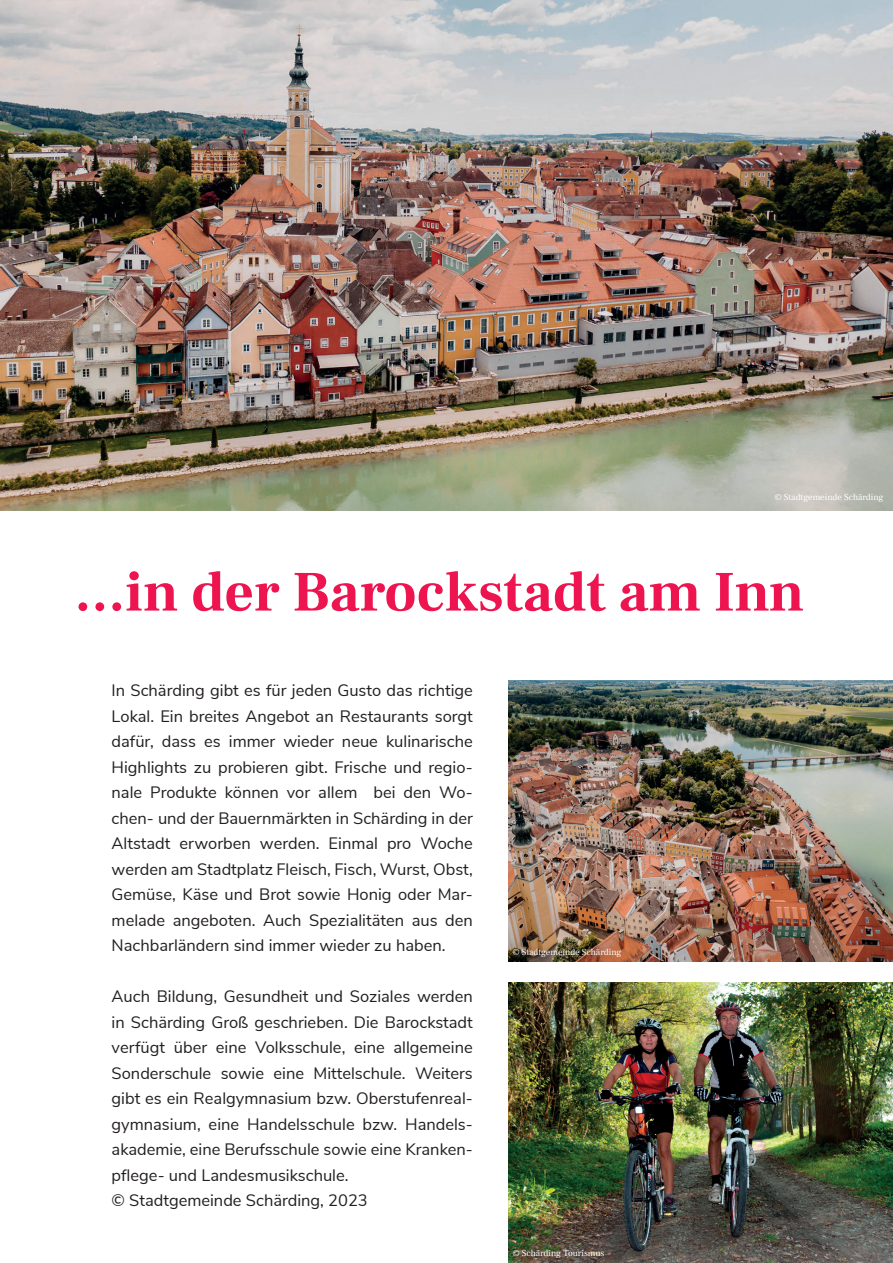
<style>
.page{position:relative;width:893px;height:1263px;background:#fff}
.page>*{position:absolute;margin:0;border:0;box-sizing:border-box;transform-origin:0 0}
.t1{font:700 57px "Frank Ruhl Libre";color:#ed1450}
.t2{font:16.5px/25.5px "Nunito Sans";color:#231f20;text-align:justify}
.t3{font:9px "Frank Ruhl Libre";color:#fff}
</style>
<div class="page">
<img style="left:0;top:0;width:893px;height:510px">
<img style="left:508px;top:680px;width:385px;height:281px">
<img style="left:508px;top:982px;width:385px;height:281px">
<p class="t3" style="left:775px;top:491px;width:110px">© Stadtgemeinde Schärding</p>
<h1 class="t1" style="left:74px;top:557px;width:731px">...in der Barockstadt am Inn</h1>
<p class="t2" style="left:112px;top:677px;width:363px">In Schärding gibt es für jeden Gusto das richtige Lokal. Ein breites Angebot an Restaurants sorgt dafür, dass es immer wieder neue kulinarische Highlights zu probieren gibt. Frische und regio&shy;nale Produkte können vor allem bei den Wo&shy;chen- und der Bauernmärkten in Schärding in der Altstadt erworben werden. Einmal pro Woche werden am Stadtplatz Fleisch, Fisch, Wurst, Obst, Gemüse, Käse und Brot sowie Honig oder Mar&shy;melade angeboten. Auch Spezialitäten aus den Nachbarländern sind immer wieder zu haben.</p>
<p class="t2" style="left:112px;top:983px;width:363px;text-align:left">Auch Bildung, Gesundheit und Soziales werden in Schärding Groß geschrieben. Die Barockstadt verfügt über eine Volksschule, eine allgemeine Sonderschule sowie eine Mittelschule. Weiters gibt es ein Realgymnasium bzw. Oberstufenreal&shy;gymnasium, eine Handelsschule bzw. Handels&shy;akademie, eine Berufsschule sowie eine Kranken&shy;pflege- und Landesmusikschule.<br>© Stadtgemeinde Schärding, 2023</p>
<p class="t3" style="left:513px;top:946px;width:110px">© Stadtgemeinde Schärding</p>
<p class="t3" style="left:513px;top:1247px;width:93px">© Schärding Tourismus</p>
</div>
